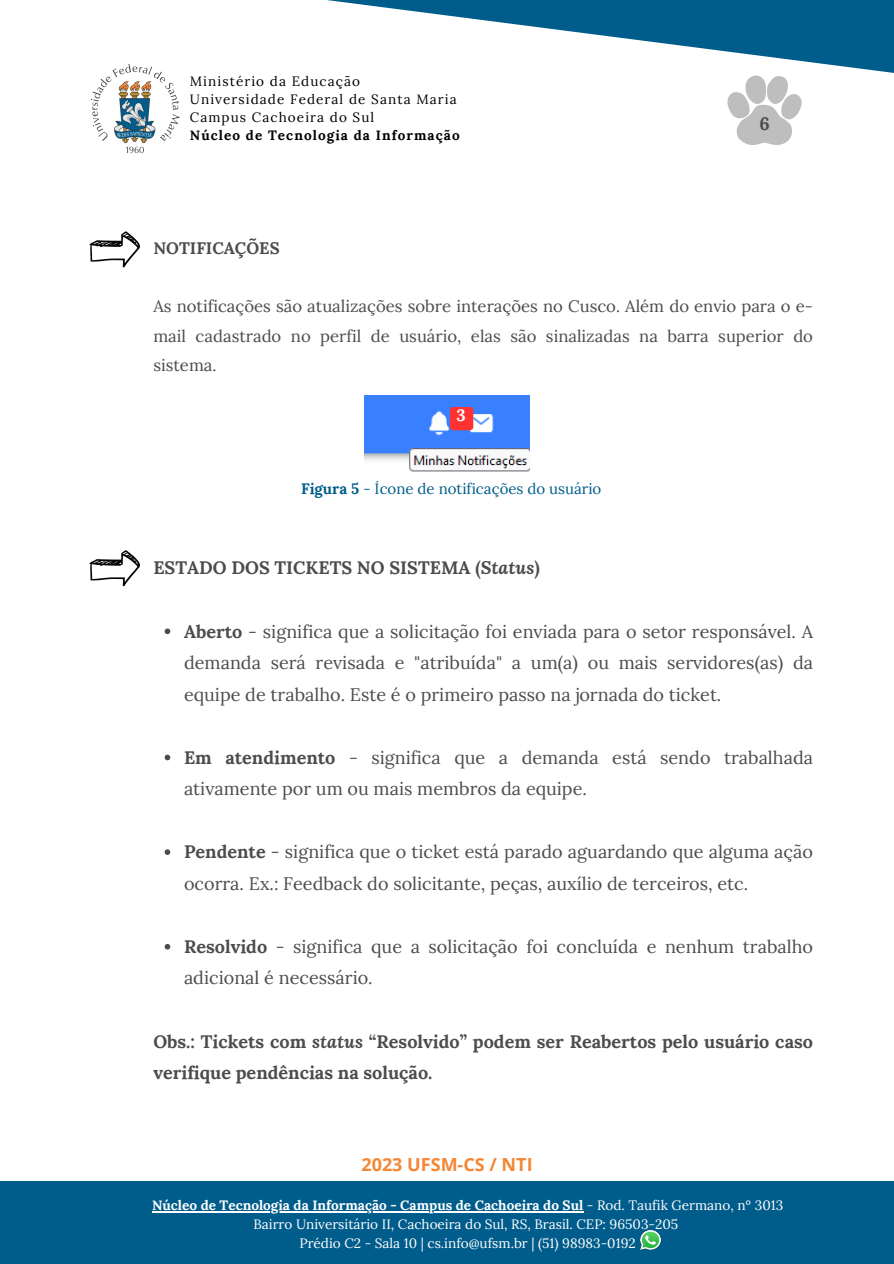
<style>
.page{position:relative;width:894px;height:1264px;background:#fff}
.page>*{position:absolute;margin:0;border:0;box-sizing:border-box;transform-origin:0 0}
.t1{font:18px/31.5px "Lora";color:#4c4c4c}
.t2{font:700 18px/31.5px "Lora";color:#4c4c4c}
.t3{font:700 18px "Open Sans";color:#f58634}
.t4{font:16.65px/29.2px "Lora";color:#4c4c4c;text-align:justify}
.t5{font:700 16.65px "Lora";color:#4c4c4c}
.t6{font:700 16.5px "Lora";color:#fff}
.t7{font:15px "Lora";color:#005c8b}
.t8{font:13.5px "Lora";color:#fff}
.t9{font:700 13.5px "Lora";color:#fff}
.t10{font:13.5px "Lora";letter-spacing:.08em;color:#000}
.t11{font:700 13.5px "Lora";letter-spacing:.08em;color:#000}
.s1{font-weight:700}
.s2{font-style:italic}
.s3{font-weight:400}
</style>
<div class="page">
<div style="left:0;top:1181px;width:893px;height:82px;background:#005c8b"></div>
<svg style="left:327px;top:0;width:566px;height:106px"></svg>
<img style="left:90px;top:64px;width:90px;height:90px">
<hr style="left:152px;top:1210px;width:431px;height:2px;background:#fff">
<img style="left:640px;top:1230px;width:20px;height:19px">
<svg style="left:89px;top:231px;width:51px;height:36px"></svg>
<svg style="left:727px;top:75px;width:74px;height:70px"></svg>
<svg style="left:89px;top:550px;width:51px;height:36px"></svg>
<svg style="left:165px;top:628px;width:5px;height:6px"></svg>
<svg style="left:165px;top:754px;width:5px;height:6px"></svg>
<svg style="left:165px;top:849px;width:5px;height:6px"></svg>
<svg style="left:165px;top:943px;width:5px;height:6px"></svg>
<img style="left:364px;top:395px;width:165px;height:77px">
<div style="left:450px;top:407px;width:23px;height:23px;background:#ff3131;border-radius:3px"></div>
<p class="t10" style="left:190px;top:73px;width:172px">Ministério da Educação</p>
<p class="t10" style="left:190px;top:91px;width:268px">Universidade Federal de Santa Maria</p>
<p class="t10" style="left:190px;top:109px;width:186px">Campus Cachoeira do Sul</p>
<p class="t11" style="left:190px;top:127px;width:271px">Núcleo de Tecnologia da Informação</p>
<p class="t5" style="left:153px;top:237px;width:128px">NOTIFICAÇÕES</p>
<p class="t2" style="left:759px;top:108px;width:12px">6</p>
<p class="t4" style="left:153px;top:291px;width:661px">As notificações são atualizações sobre interações no Cusco. Além do envio para o e&shy;mail cadastrado no perfil de usuário, elas são sinalizadas na barra superior do sistema.</p>
<p class="t6" style="left:456px;top:405px;width:11px">3</p>
<p class="t7" style="left:301px;top:479px;width:302px"><span class="s1">Figura 5</span> - Ícone de notificações do usuário</p>
<p class="t2" style="left:153px;top:552px;width:388px">ESTADO DOS TICKETS NO SISTEMA (<span class="s2">Status</span>)</p>
<p class="t1" style="left:184px;top:615px;width:630px;text-align:justify"><span class="s1">Aberto</span> - significa que a solicitação foi enviada para o setor responsável. A demanda será revisada e "atribuída" a um(a) ou mais servidores(as) da equipe de trabalho. Este é o primeiro passo na jornada do ticket.</p>
<p class="t1" style="left:184px;top:741px;width:630px"><span class="s1">Em atendimento</span> - significa que a demanda está sendo trabalhada ativamente por um ou mais membros da equipe.</p>
<p class="t1" style="left:184px;top:836px;width:630px"><span class="s1">Pendente</span> - significa que o ticket está parado aguardando que alguma ação ocorra. Ex.: Feedback do solicitante, peças, auxílio de terceiros, etc.</p>
<p class="t1" style="left:184px;top:930px;width:630px"><span class="s1">Resolvido</span> - significa que a solicitação foi concluída e nenhum trabalho adicional é necessário.</p>
<p class="t2" style="left:153px;top:1025px;width:661px">Obs.: Tickets com <span class="s2">status</span> “Resolvido” podem ser Reabertos pelo usuário caso verifique pendências na solução.</p>
<p class="t3" style="left:361px;top:1151px;width:173px">2023 UFSM-CS / NTI</p>
<p class="t9" style="left:152px;top:1196px;width:632px">Núcleo de Tecnologia da Informação - Campus de Cachoeira do Sul <span class="s3">- Rod. Taufik Germano, nº 3013</span></p>
<p class="t8" style="left:253px;top:1215px;width:426px">Bairro Universitário II, Cachoeira do Sul, RS, Brasil. CEP: 96503-205</p>
<p class="t8" style="left:299px;top:1234px;width:337px">Prédio C2 - Sala 10 | cs.info@ufsm.br | (51) 98983-0192</p>
</div>
